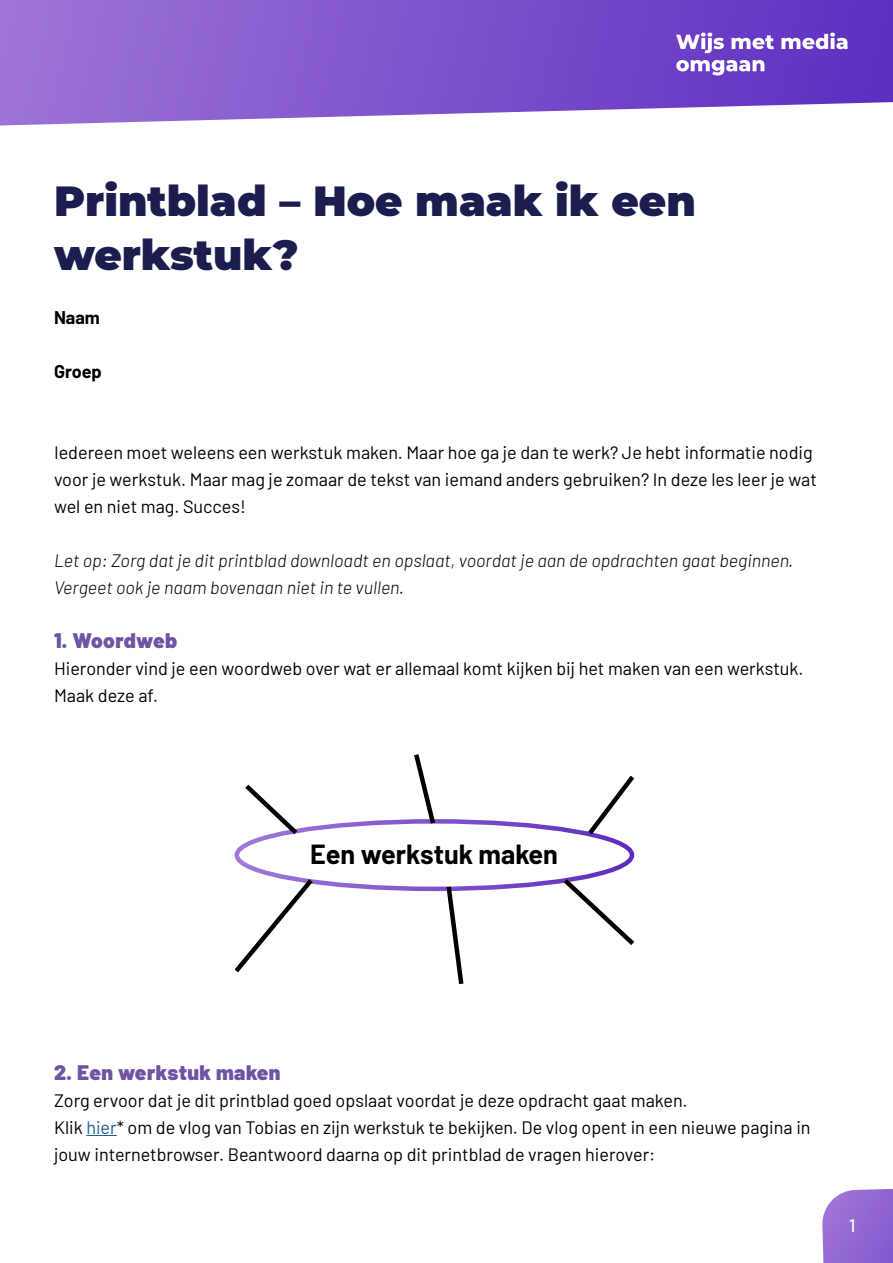
<style>
.page{position:relative;width:893px;height:1263px;background:#fff}
.page>*{position:absolute;margin:0;border:0;box-sizing:border-box;transform-origin:0 0}
.t1{font:900 42px/54px "Montserrat";color:#1b1d4e}
.t2{font:700 27px "Barlow";color:#000}
.t3{font:900 21px "Barlow";letter-spacing:.02em;color:#6e54a3}
.t4{font:18px/27px "Barlow";color:#000}
.t5{font:italic 300 18px/27px "Barlow";color:#000}
.t6{font:700 18px "Barlow";color:#000}
.t7{font:500 18px "Barlow";color:#fff}
.s1{color:#215e9e}
</style>
<div class="page">
<svg style="left:822px;top:1189px;width:71px;height:74px;background:#9971d5"></svg>
<svg style="left:0;top:0;width:893px;height:126px;background:#8c65d1"></svg>
<svg style="left:676px;top:60px;width:88px;height:15px"></svg>
<svg style="left:676px;top:33px;width:171px;height:20px"></svg>
<div style="left:235px;top:819px;width:399px;height:72px;border:4px solid #fff;border-radius:50%"></div>
<svg style="left:584px;top:775px;width:51px;height:64px"></svg>
<svg style="left:559px;top:874px;width:76px;height:71px"></svg>
<svg style="left:245px;top:784px;width:57px;height:55px"></svg>
<svg style="left:411px;top:754px;width:27px;height:70px"></svg>
<svg style="left:444px;top:886px;width:22px;height:99px"></svg>
<svg style="left:234px;top:874px;width:83px;height:99px"></svg>
<hr style="left:86px;top:1135px;width:31px;height:1px;background:#215e9e">
<h1 class="t1" style="left:54px;top:171px;width:643px">Printblad – Hoe maak ik een werkstuk?</h1>
<p class="t6" style="left:54px;top:304px;width:48px">Naam</p>
<p class="t6" style="left:54px;top:358px;width:49px">Groep</p>
<p class="t4" style="left:54px;top:438px;width:764px">Iedereen moet weleens een werkstuk maken. Maar hoe ga je dan te werk? Je hebt informatie nodig voor je werkstuk. Maar mag je zomaar de tekst van iemand anders gebruiken? In deze les leer je wat wel en niet mag. Succes!</p>
<p class="t5" style="left:54px;top:546px;width:741px">Let op: Zorg dat je dit printblad downloadt en opslaat, voordat je aan de opdrachten gaat beginnen.<br>Vergeet ook je naam bovenaan niet in te vullen.</p>
<p class="t3" style="left:54px;top:625px;width:125px">1. Woordweb</p>
<p class="t4" style="left:54px;top:654px;width:751px">Hieronder vind je een woordweb over wat er allemaal komt kijken bij het maken van een werkstuk.<br>Maak deze af.</p>
<h2 class="t2" style="left:310px;top:834px;width:249px">Een werkstuk maken</h2>
<p class="t3" style="left:54px;top:1057px;width:228px">2. Een werkstuk maken</p>
<p class="t4" style="left:54px;top:1086px;width:758px">Zorg ervoor dat je dit printblad goed opslaat voordat je deze opdracht gaat maken.<br>Klik <span class="s1">hier</span>* om de vlog van Tobias en zijn werkstuk te bekijken. De vlog opent in een nieuwe pagina in jouw internetbrowser. Beantwoord daarna op dit printblad de vragen hierover:</p>
<p class="t7" style="left:849px;top:1212px;width:8px">1</p>
</div>
